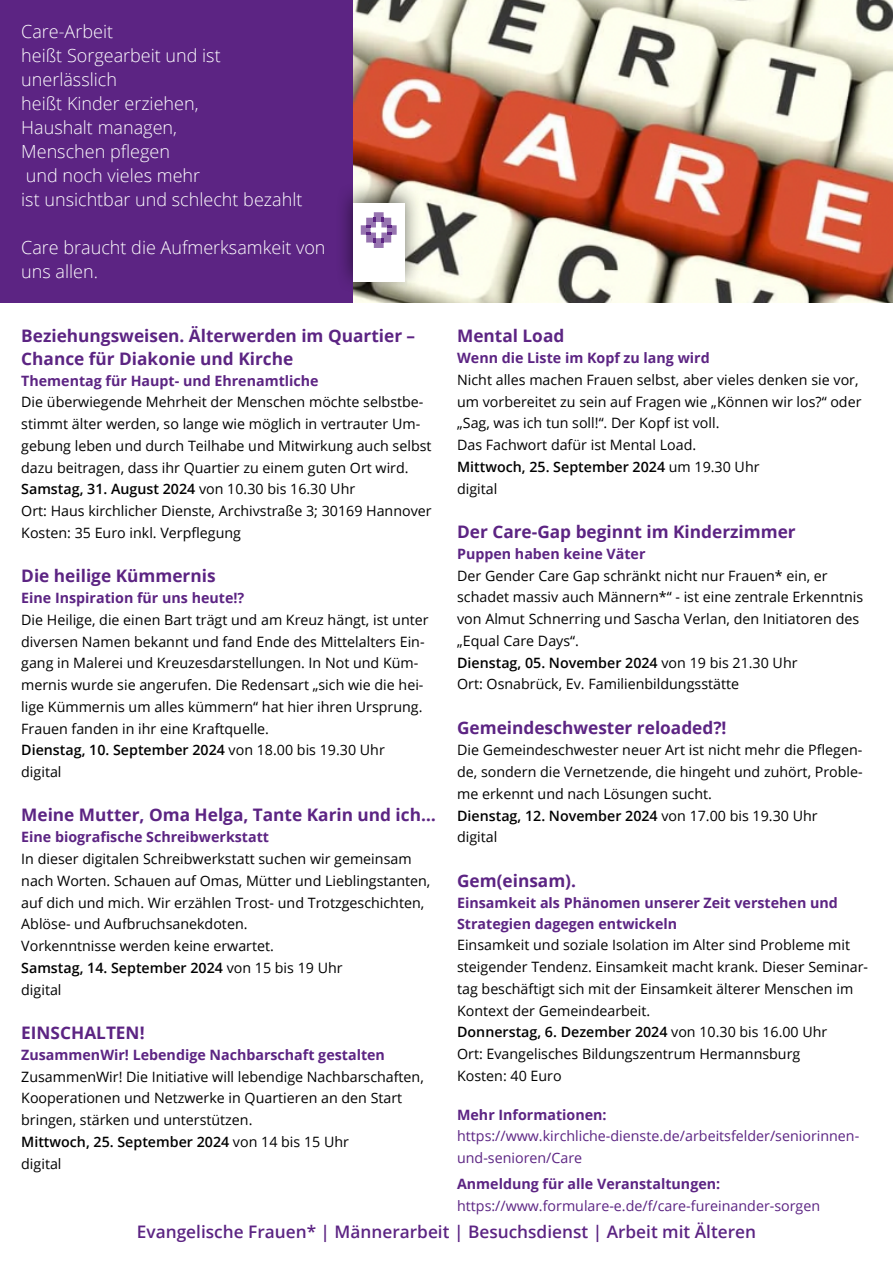
<style>
.page{position:relative;width:893px;height:1263px;background:#fff}
.page>*{position:absolute;margin:0;border:0;box-sizing:border-box;transform-origin:0 0}
.t1{font:300 18px/24px "Open Sans";color:#fff}
.t2{font:700 17.25px/22.5px "Open Sans";color:#5c2483}
.t3{font:600 17.25px "Open Sans";color:#5c2483}
.t4{font:14.25px/21.8px "Open Sans";color:#000}
.t5{font:700 14.25px/21px "Open Sans";color:#5c2483}
.t6{font:14.25px/21.8px "Open Sans";color:#5c2483}
.s1{font-weight:600}
</style>
<div class="page">
<div style="left:0;top:0;width:353px;height:303px;background:#5c2483"></div>
<img style="left:353px;top:0;width:540px;height:303px">
<div style="left:335px;top:181px;width:87px;height:114px;background:#000;opacity:.6"></div>
<div style="left:353px;top:204px;width:51px;height:78px;background:#fff"></div>
<svg style="left:361px;top:212px;width:36px;height:36px"></svg>
<p class="t1" style="left:21px;top:19px;width:283px">Care-Arbeit<br>heißt Sorgearbeit und ist unerlässlich<br>heißt Kinder erziehen,<br>Haushalt managen,<br>Menschen pflegen<br>und noch vieles mehr<br>ist unsichtbar und schlecht bezahlt</p>
<p class="t1" style="left:21px;top:235px;width:306px">Care braucht die Aufmerksamkeit von uns allen.</p>
<p class="t2" style="left:21px;top:324px;width:395px">Beziehungsweisen. Älterwerden im Quartier –<br>Chance für Diakonie und Kirche</p>
<p class="t5" style="left:21px;top:370px;width:299px">Thementag für Haupt- und Ehrenamtliche</p>
<p class="t4" style="left:21px;top:391px;width:412px">Die überwiegende Mehrheit der Menschen möchte selbstbe&shy;stimmt älter werden, so lange wie möglich in vertrauter Um&shy;gebung leben und durch Teilhabe und Mitwirkung auch selbst dazu beitragen, dass ihr Quartier zu einem guten Ort wird.<br><span class="s1">Samstag, 31. August 2024</span> von 10.30 bis 16.30 Uhr<br>Ort: Haus kirchlicher Dienste, Archivstraße 3; 30169 Hannover Kosten: 35 Euro inkl. Verpflegung</p>
<p class="t2" style="left:21px;top:564px;width:196px">Die heilige Kümmernis</p>
<p class="t5" style="left:21px;top:587px;width:225px">Eine Inspiration für uns heute!?</p>
<p class="t4" style="left:21px;top:608px;width:409px">Die Heilige, die einen Bart trägt und am Kreuz hängt, ist unter diversen Namen bekannt und fand Ende des Mittelalters Ein&shy;gang in Malerei und Kreuzesdarstellungen. In Not und Küm&shy;mernis wurde sie angerufen. Die Redensart „sich wie die hei&shy;lige Kümmernis um alles kümmern“ hat hier ihren Ursprung.<br>Frauen fanden in ihr eine Kraftquelle.<br><span class="s1">Dienstag, 10. September 2024</span> von 18.00 bis 19.30 Uhr digital</p>
<p class="t2" style="left:21px;top:803px;width:416px">Meine Mutter, Oma Helga, Tante Karin und ich…</p>
<p class="t5" style="left:21px;top:826px;width:249px">Eine biografische Schreibwerkstatt</p>
<p class="t4" style="left:21px;top:848px;width:411px">In dieser digitalen Schreibwerkstatt suchen wir gemeinsam nach Worten. Schauen auf Omas, Mütter und Lieblingstanten, auf dich und mich. Wir erzählen Trost- und Trotzgeschichten, Ablöse- und Aufbruchsanekdoten.<br>Vorkenntnisse werden keine erwartet.<br><span class="s1">Samstag, 14. September 2024</span> von 15 bis 19 Uhr<br>digital</p>
<p class="t2" style="left:21px;top:1021px;width:125px">EINSCHALTEN!</p>
<p class="t5" style="left:21px;top:1044px;width:365px">ZusammenWir! Lebendige Nachbarschaft gestalten</p>
<p class="t4" style="left:21px;top:1065px;width:404px">ZusammenWir! Die Initiative will lebendige Nachbarschaften, Kooperationen und Netzwerke in Quartieren an den Start bringen, stärken und unterstützen.<br><span class="s1">Mittwoch, 25. September 2024</span> von 14 bis 15 Uhr<br>digital</p>
<p class="t2" style="left:457px;top:324px;width:109px">Mental Load</p>
<p class="t5" style="left:457px;top:347px;width:254px">Wenn die Liste im Kopf zu lang wird</p>
<p class="t4" style="left:457px;top:368px;width:406px">Nicht alles machen Frauen selbst, aber vieles denken sie vor, um vorbereitet zu sein auf Fragen wie „Können wir los?“ oder „Sag, was ich tun soll!“. Der Kopf ist voll.<br>Das Fachwort dafür ist Mental Load.<br><span class="s1">Mittwoch, 25. September 2024</span> um 19.30 Uhr<br>digital</p>
<p class="t2" style="left:457px;top:520px;width:340px">Der Care-Gap beginnt im Kinderzimmer</p>
<p class="t5" style="left:457px;top:543px;width:190px">Puppen haben keine Väter</p>
<p class="t4" style="left:457px;top:564px;width:408px">Der Gender Care Gap schränkt nicht nur Frauen* ein, er schadet massiv auch Männern*“ - ist eine zentrale Erkenntnis von Almut Schnerring und Sascha Verlan, den Initiatoren des „Equal Care Days“.<br><span class="s1">Dienstag, 05. November 2024</span> von 19 bis 21.30 Uhr<br>Ort: Osnabrück, Ev. Familienbildungsstätte</p>
<p class="t2" style="left:457px;top:716px;width:271px">Gemeindeschwester reloaded?!</p>
<p class="t4" style="left:457px;top:739px;width:407px">Die Gemeindeschwester neuer Art ist nicht mehr die Pflegen&shy;de, sondern die Vernetzende, die hingeht und zuhört, Proble&shy;me erkennt und nach Lösungen sucht.<br><span class="s1">Dienstag, 12. November 2024</span> von 17.00 bis 19.30 Uhr<br>digital</p>
<p class="t2" style="left:457px;top:869px;width:120px">Gem(einsam).</p>
<p class="t5" style="left:457px;top:892px;width:382px">Einsamkeit als Phänomen unserer Zeit verstehen und<br>Strategien dagegen entwickeln</p>
<p class="t4" style="left:457px;top:934px;width:412px">Einsamkeit und soziale Isolation im Alter sind Probleme mit steigender Tendenz. Einsamkeit macht krank. Dieser Seminar&shy;tag beschäftigt sich mit der Einsamkeit älterer Menschen im Kontext der Gemeindearbeit.<br><span class="s1">Donnerstag, 6. Dezember 2024</span> von 10.30 bis 16.00 Uhr<br>Ort: Evangelisches Bildungszentrum Hermannsburg<br>Kosten: 40 Euro</p>
<p class="t5" style="left:457px;top:1104px;width:151px">Mehr Informationen:</p>
<p class="t6" style="left:457px;top:1125px;width:404px">https://www.kirchliche-dienste.de/arbeitsfelder/seniorinnen&shy;und-senioren/Care</p>
<p class="t5" style="left:457px;top:1173px;width:265px">Anmeldung für alle Veranstaltungen:</p>
<p class="t6" style="left:457px;top:1194px;width:365px">https://www.formulare-e.de/f/care-fureinander-sorgen</p>
<p class="t3" style="left:137px;top:1219px;width:621px">Evangelische Frauen* | Männerarbeit | Besuchsdienst | Arbeit mit Älteren</p>
</div>
